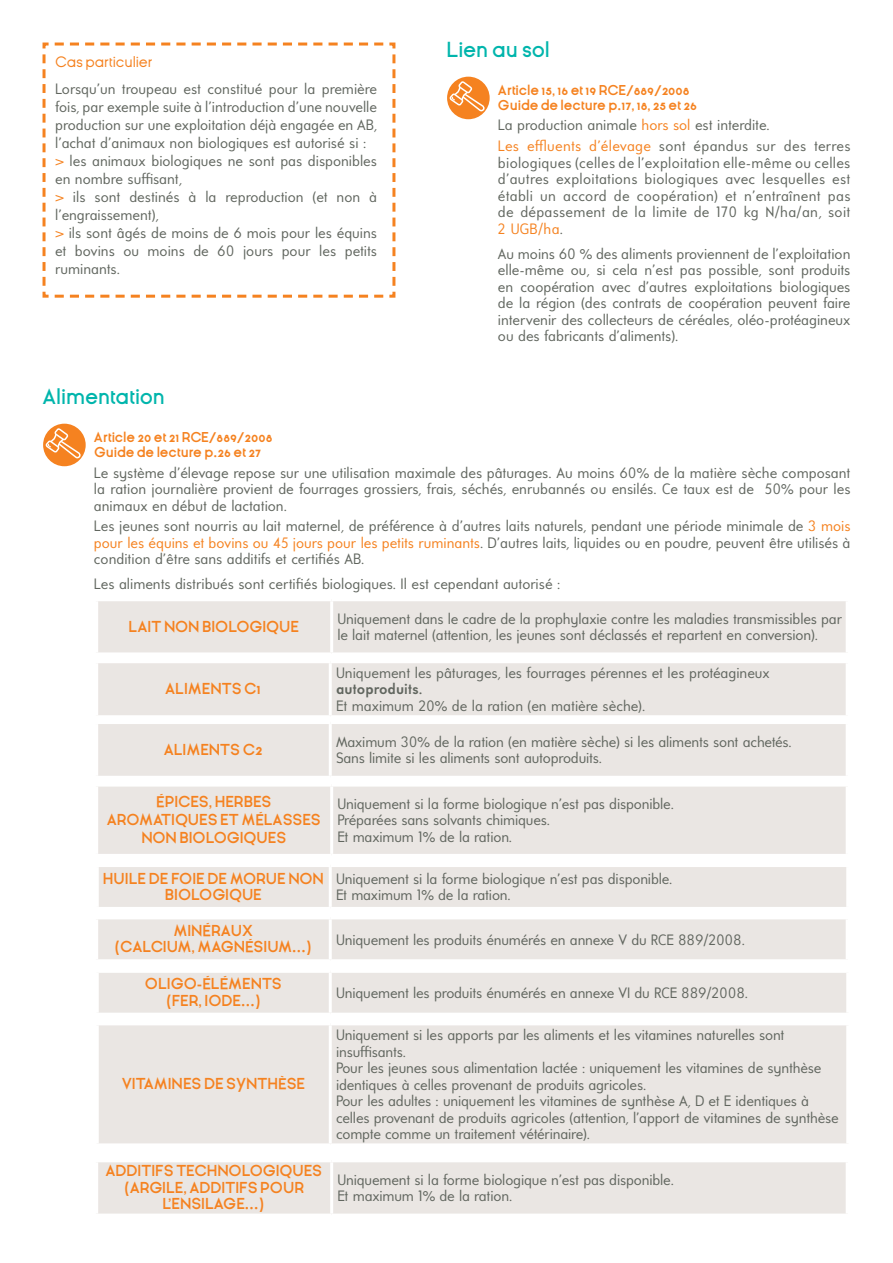
<style>
.page{position:relative;width:893px;height:1263px;background:#fff}
.page>*{position:absolute;margin:0;border:0;box-sizing:border-box;transform-origin:0 0}
.t1{font:600 21px "Ginora Sans";letter-spacing:-.01em;color:#00b5ac}
.t2{font:15px/16.5px "Universalis ADF Std";letter-spacing:-.01em;color:#61665f}
.t3{font:700 15px/16.5px "Ginora Sans";color:#f58220;text-align:center}
.t4{font:15px "Ginora Sans";color:#f58220}
.t5{font:700 15px "Universalis ADF Std";color:#61665f}
.t6{font:700 13.5px/15px "Ginora Sans";color:#f58220}
.s1{color:#f58220}
</style>
<div class="page">
<div style="left:447px;top:77px;width:43px;height:42px;background:#f58220;border-radius:50%"></div>
<svg style="left:450px;top:81px;width:35px;height:32px"></svg>
<div style="left:43px;top:424px;width:43px;height:42px;background:#f58220;border-radius:50%"></div>
<svg style="left:46px;top:428px;width:35px;height:32px"></svg>
<div style="left:98px;top:663px;width:748px;height:113px;background:#eae6e3"></div>
<hr style="left:329px;top:724px;width:3px;height:52px;background:#fff">
<div style="left:94px;top:719px;width:236px;height:5px;background:#fff"></div>
<div style="left:330px;top:719px;width:520px;height:5px;background:#fff"></div>
<div style="left:98px;top:786px;width:748px;height:68px;background:#eae6e3"></div>
<hr style="left:330px;top:786px;width:3px;height:68px;background:#fff">
<div style="left:99px;top:867px;width:747px;height:40px;background:#eae6e3"></div>
<hr style="left:329px;top:867px;width:3px;height:40px;background:#fff">
<div style="left:98px;top:919px;width:748px;height:40px;background:#eae6e3"></div>
<hr style="left:329px;top:919px;width:3px;height:40px;background:#fff">
<div style="left:99px;top:973px;width:747px;height:40px;background:#eae6e3"></div>
<hr style="left:329px;top:973px;width:3px;height:40px;background:#fff">
<svg style="left:42px;top:42px;width:354px;height:256px"></svg>
<div style="left:98px;top:601px;width:748px;height:51px;background:#eae6e3"></div>
<hr style="left:330px;top:601px;width:3px;height:51px;background:#fff">
<div style="left:99px;top:1025px;width:747px;height:118px;background:#eae6e3"></div>
<hr style="left:329px;top:1025px;width:3px;height:118px;background:#fff">
<div style="left:98px;top:1162px;width:748px;height:51px;background:#eae6e3"></div>
<hr style="left:330px;top:1162px;width:3px;height:51px;background:#fff">
<p class="t4" style="left:55px;top:54px;width:99px">Cas particulier</p>
<p class="t2" style="left:55px;top:79px;width:323px;line-height:18px">Lorsqu’un troupeau est constitué pour la première fois, par exemple suite à l’introduction d’une nouvelle production sur une exploitation déjà engagée en AB, l’achat d’animaux non biologiques est autorisé si : <span class="s1">&gt;</span> les animaux biologiques ne sont pas disponibles en nombre suffisant,<br><span class="s1">&gt;</span> ils sont destinés à la reproduction (et non à l’engraissement),<br><span class="s1">&gt;</span> ils sont âgés de moins de 6 mois pour les équins et bovins ou moins de 60 jours pour les petits ruminants.</p>
<h1 class="t1" style="left:446px;top:38px;width:105px">Lien au sol</h1>
<p class="t6" style="left:498px;top:83px;width:201px">ARTICLE 15, 16 ET 19 RCE/889/2008<br>GUIDE DE LECTURE P.17, 18, 25 ET 26</p>
<p class="t2" style="left:498px;top:115px;width:354px;line-height:20.7px">La production animale <span class="s1">hors sol</span> est interdite.<br><span class="s1">Les effluents d’élevage</span> sont épandus sur des terres</p>
<p class="t2" style="left:498px;top:154px;width:354px;text-align:justify">biologiques (celles de l’exploitation elle-même ou celles d’autres exploitations biologiques avec lesquelles est établi un accord de coopération) et n’entraînent pas de dépassement de la limite de 170 kg N/ha/an, soit <span class="s1">2 UGB/ha</span>.</p>
<p class="t2" style="left:498px;top:245px;width:354px;text-align:justify">Au moins 60 % des aliments proviennent de l’exploitation elle-même ou, si cela n’est pas possible, sont produits en coopération avec d’autres exploitations biologiques de la région (des contrats de coopération peuvent faire intervenir des collecteurs de céréales, oléo-protéagineux ou des fabricants d’aliments).</p>
<h1 class="t1" style="left:43px;top:385px;width:124px">Alimentation</h1>
<p class="t6" style="left:94px;top:430px;width:180px">ARTICLE 20 ET 21 RCE/889/2008<br>GUIDE DE LECTURE P.26 ET 27</p>
<p class="t2" style="left:94px;top:464px;width:758px;text-align:justify">Le système d’élevage repose sur une utilisation maximale des pâturages. Au moins 60% de la matière sèche composant la ration journalière provient de fourrages grossiers, frais, séchés, enrubannés ou ensilés. Ce taux est de 50% pour les animaux en début de lactation.</p>
<p class="t2" style="left:94px;top:517px;width:758px;text-align:justify">Les jeunes sont nourris au lait maternel, de préférence à d’autres laits naturels, pendant une période minimale de <span class="s1">3 mois pour les équins et bovins ou 45 jours pour les petits ruminants</span>. D’autres laits, liquides ou en poudre, peuvent être utilisés à condition d’être sans additifs et certifiés AB.</p>
<p class="t2" style="left:94px;top:575px;width:468px">Les aliments distribués sont certifiés biologiques. Il est cependant autorisé :</p>
<p class="t3" style="left:129px;top:618px;width:172px">LAIT NON BIOLOGIQU E</p>
<p class="t2" style="left:337px;top:610px;width:506px">Uniquement dans le cadre de la prophylaxie contre les maladies transmissibles par le lait maternel (attention, les jeunes sont déclassés et repartent en conversion).</p>
<p class="t3" style="left:165px;top:681px;width:97px">ALIMENTS C1</p>
<p class="t2" style="left:336px;top:664px;width:435px">Uniquement les pâturages, les fourrages pérennes et les protéagineux</p>
<p class="t5" style="left:336px;top:680px;width:88px">autoproduits.</p>
<p class="t2" style="left:336px;top:697px;width:311px">Et maximum 20% de la ration (en matière sèche).</p>
<p class="t3" style="left:164px;top:741px;width:100px">ALIMENTS C2</p>
<p class="t2" style="left:336px;top:733px;width:457px">Maximum 30% de la ration (en matière sèche) si les aliments sont achetés.<br>Sans limite si les aliments sont autoproduits.</p>
<p class="t3" style="left:107px;top:793px;width:215px;line-height:18px">ÉPICES, HERBES<br>AROMATIQU ES ET MÉLASSES<br>NON BIOLOGIQU ES</p>
<p class="t2" style="left:337px;top:795px;width:338px">Uniquement si la forme biologique n’est pas disponible.<br>Préparées sans solvants chimiques.<br>Et maximum 1% de la ration.</p>
<p class="t3" style="left:103px;top:870px;width:222px">HUILE DE FOIE DE MORUE NON<br>BIOLOGIQUE</p>
<p class="t2" style="left:336px;top:870px;width:338px">Uniquement si la forme biologique n’est pas disponible.<br>Et maximum 1% de la ration.</p>
<p class="t3" style="left:173px;top:923px;width:81px">MINÉRAUX</p>
<p class="t3" style="left:114px;top:939px;width:18px">(CALC</p>
<p class="t3" style="left:163px;top:939px;width:151px">IUM, MAGNÉSIUM...)</p>
<p class="t2" style="left:336px;top:931px;width:410px">Uniquement les produits énumérés en annexe V du RCE 889/2008.</p>
<p class="t3" style="left:145px;top:976px;width:138px">OLIGO-ÉLÉMENTS (FER, IODE...)</p>
<p class="t2" style="left:336px;top:984px;width:413px">Uniquement les produits énumérés en annexe VI du RCE 889/2008.</p>
<p class="t3" style="left:122px;top:1076px;width:185px">VITAMINES DE SYNTHÈSE</p>
<p class="t3" style="left:123px;top:1163px;width:200px;text-align:left;text-indent:14px">ITIFS TECHNOLOGIQU ES (ARGILE, ADD</p>
<p class="t3" style="left:106px;top:1163px;width:12px">ADD</p>
<p class="t3" style="left:222px;top:1179px;width:84px">ITIFS POU R</p>
<p class="t3" style="left:162px;top:1196px;width:54px">L’ENSILAG</p>
<p class="t3" style="left:236px;top:1196px;width:30px">E...)</p>
<p class="t2" style="left:336px;top:1026px;width:504px">Uniquement si les apports par les aliments et les vitamines naturelles sont insuffisants.<br>Pour les jeunes sous alimentation lactée : uniquement les vitamines de synthèse identiques à celles provenant de produits agricoles.<br>Pour les adultes : uniquement les vitamines de synthèse A, D et E identiques à celles provenant de produits agricoles (attention, l’apport de vitamines de synthèse compte comme un traitement vétérinaire).</p>
<p class="t2" style="left:337px;top:1171px;width:338px">Uniquement si la forme biologique n’est pas disponible.<br>Et maximum 1% de la ration.</p>
</div>
